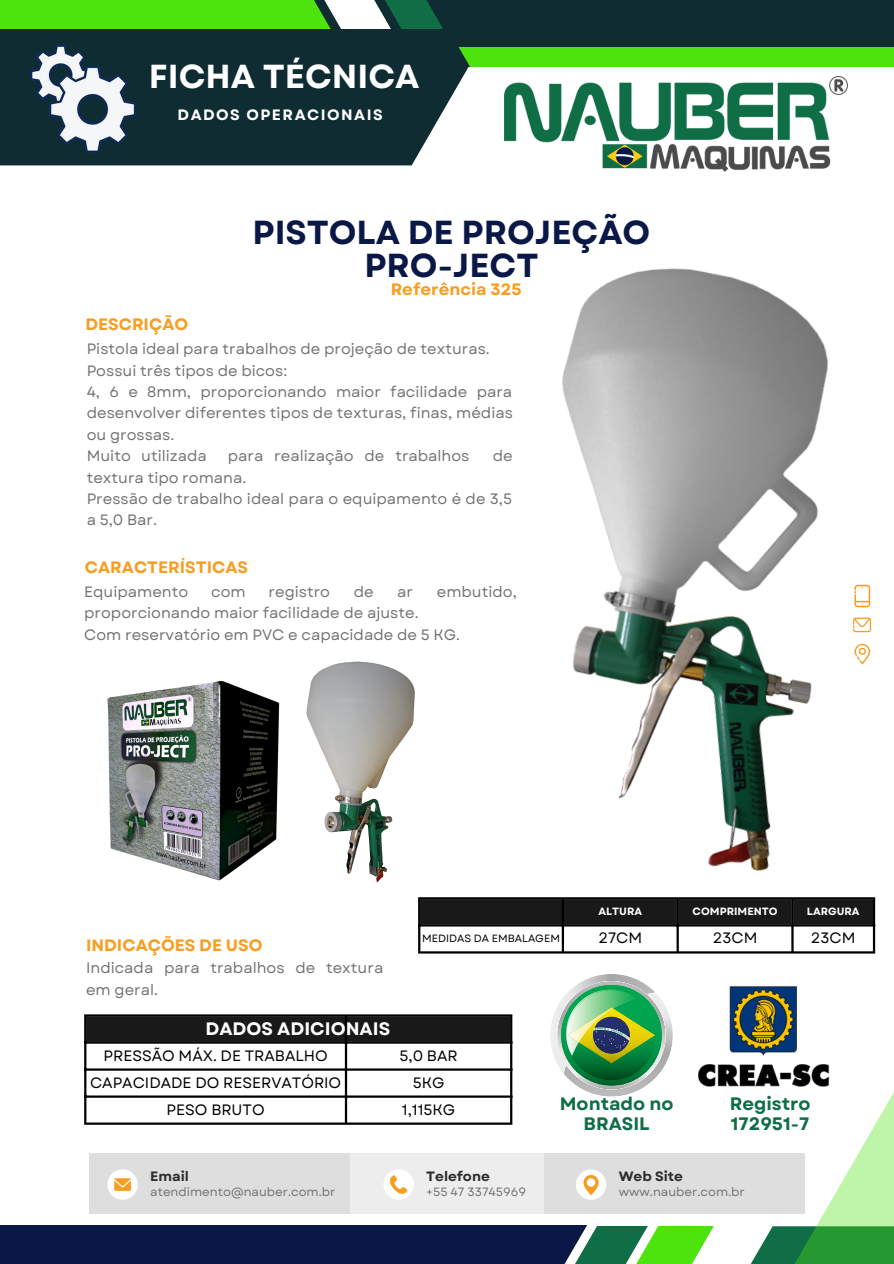
<style>
.page{position:relative;width:894px;height:1264px;background:#fff}
.page>*{position:absolute;margin:0;border:0;box-sizing:border-box;transform-origin:0 0}
.t1{font:700 33.3px/32.7px "Garet";color:#091846;text-align:center}
.t2{font:700 33.3px "Garet";color:#fff}
.t3{font:700 18px/19.2px "Garet";color:#0f6e45;text-align:center}
.t4{font:700 18px "Garet";color:#fff}
.t5{font:700 16.5px "Garet";color:#f79e22}
.t6{font:15px/21.5px "Garet";color:#737373}
.t7{font:15px "Garet";color:#000}
.t8{font:700 15px "Garet";letter-spacing:.1em;color:#fff}
.t9{font:700 13.5px "Garet";color:#2c2d2d}
.t10{font:12px "Garet";color:#737373}
.t11{font:700 10.5px "Garet";color:#fff}
.t12{font:10.5px "Garet";color:#000}
</style>
<div class="page">
<svg style="left:0;top:67px;width:469px;height:98px;background:#203b42"></svg>
<svg style="left:0;top:1225px;width:781px;height:38px;background:#284655"></svg>
<svg style="left:0;top:0;width:893px;height:66px;background:#286b2c"></svg>
<div style="left:89px;top:1153px;width:715px;height:61px;background:#d9d9d9"></div>
<div style="left:350px;top:1153px;width:194px;height:61px;background:#ededed"></div>
<svg style="left:781px;top:918px;width:112px;height:345px"></svg>
<div style="left:107px;top:1169px;width:31px;height:30px;background:#fff;border-radius:50%"></div>
<svg style="left:114px;top:1178px;width:17px;height:12px"></svg>
<div style="left:383px;top:1169px;width:31px;height:30px;background:#fff;border-radius:50%"></div>
<svg style="left:390px;top:1175px;width:18px;height:18px"></svg>
<div style="left:575px;top:1169px;width:31px;height:30px;background:#fff;border-radius:50%"></div>
<svg style="left:583px;top:1174px;width:15px;height:21px"></svg>
<img style="left:504px;top:76px;width:342px;height:95px">
<img style="left:31px;top:43px;width:106px;height:109px">
<img style="left:698px;top:978px;width:140px;height:111px">
<div style="left:86px;top:1016px;width:424px;height:25px;background:#191919"></div>
<hr style="left:84px;top:1016px;width:2px;height:106px;background:#000">
<hr style="left:345px;top:1016px;width:2px;height:106px;background:#000">
<hr style="left:510px;top:1016px;width:2px;height:106px;background:#000">
<hr style="left:84px;top:1014px;width:428px;height:2px;background:#000">
<hr style="left:84px;top:1041px;width:428px;height:2px;background:#000">
<hr style="left:84px;top:1068px;width:428px;height:2px;background:#000">
<hr style="left:84px;top:1095px;width:428px;height:2px;background:#000">
<hr style="left:84px;top:1122px;width:428px;height:2px;background:#000">
<div style="left:420px;top:899px;width:452px;height:25px;background:#191919"></div>
<hr style="left:418px;top:899px;width:2px;height:52px;background:#000">
<hr style="left:561px;top:899px;width:3px;height:52px;background:#000">
<hr style="left:676px;top:899px;width:2px;height:52px;background:#000">
<hr style="left:791px;top:899px;width:2px;height:52px;background:#000">
<hr style="left:872px;top:899px;width:2px;height:52px;background:#000">
<hr style="left:418px;top:897px;width:456px;height:2px;background:#000">
<hr style="left:418px;top:924px;width:456px;height:2px;background:#000">
<hr style="left:418px;top:951px;width:456px;height:2px;background:#000">
<svg style="left:550px;top:974px;width:122px;height:122px"></svg>
<img style="left:433px;top:268px;width:443px;height:650px">
<img style="left:107px;top:682px;width:173px;height:199px">
<img style="left:306px;top:661px;width:109px;height:222px">
<p class="t2" style="left:149px;top:53px;width:272px">FICHA TÉCNICA</p>
<p class="t8" style="left:178px;top:103px;width:206px">DADOS OPERACIONAIS</p>
<p class="t5" style="left:85px;top:312px;width:104px">DESCRIÇÃO</p>
<p class="t1" style="left:252px;top:216px;width:399px">PISTOLA DE PROJEÇÃO<br>PRO-JECT</p>
<p class="t5" style="left:390px;top:278px;width:132px">Referência 325</p>
<p class="t6" style="left:87px;top:338px;width:404px">Pistola ideal para trabalhos de projeção de texturas.</p>
<p class="t6" style="left:87px;top:360px;width:202px">Possui três tipos de bicos:</p>
<p class="t6" style="left:87px;top:381px;width:427px;text-align:justify">4, 6 e 8mm, proporcionando maior facilidade para desenvolver diferentes tipos de texturas, finas, médias ou grossas.</p>
<p class="t6" style="left:87px;top:445px;width:122px">Muito utilizada</p>
<p class="t6" style="left:228px;top:445px;width:243px">para realização de trabalhos</p>
<p class="t6" style="left:492px;top:445px;width:21px">de</p>
<p class="t6" style="left:87px;top:467px;width:161px">textura tipo romana.</p>
<p class="t6" style="left:87px;top:488px;width:427px">Pressão de trabalho ideal para o equipamento é de 3,5 a 5,0 Bar.</p>
<p class="t5" style="left:85px;top:555px;width:165px">CARACTERÍSTICAS</p>
<p class="t6" style="left:84px;top:581px;width:106px">Equipamento</p>
<p class="t6" style="left:211px;top:581px;width:36px">com</p>
<p class="t6" style="left:268px;top:581px;width:63px">registro</p>
<p class="t6" style="left:353px;top:581px;width:21px">de</p>
<p class="t6" style="left:397px;top:581px;width:17px">ar</p>
<p class="t6" style="left:436px;top:581px;width:81px">embutido,</p>
<p class="t6" style="left:84px;top:602px;width:336px">proporcionando maior facilidade de ajuste.</p>
<p class="t6" style="left:84px;top:623px;width:377px">Com reservatório em PVC e capacidade de 5 KG.</p>
<p class="t11" style="left:598px;top:904px;width:45px">ALTURA</p>
<p class="t11" style="left:692px;top:904px;width:86px">COMPRIMENTO</p>
<p class="t11" style="left:806px;top:904px;width:54px">LARGURA</p>
<p class="t5" style="left:86px;top:933px;width:178px">INDICAÇÕES DE USO</p>
<p class="t6" style="left:86px;top:956px;width:298px;line-height:22.5px">Indicada para trabalhos de textura em geral.</p>
<p class="t4" style="left:205px;top:1015px;width:186px">DADOS ADICIONAIS</p>
<p class="t12" style="left:422px;top:931px;width:139px">MEDIDAS DA EMBALAGEM</p>
<p class="t7" style="left:598px;top:927px;width:45px">27CM</p>
<p class="t7" style="left:712px;top:927px;width:46px">23CM</p>
<p class="t7" style="left:810px;top:927px;width:46px">23CM</p>
<p class="t7" style="left:103px;top:1044px;width:226px">PRESSÃO MÁX. DE TRABALHO</p>
<p class="t7" style="left:399px;top:1044px;width:60px">5,0 BAR</p>
<p class="t7" style="left:90px;top:1071px;width:252px">CAPACIDADE DO RESERVATÓRIO</p>
<p class="t7" style="left:412px;top:1071px;width:33px">5KG</p>
<p class="t7" style="left:166px;top:1098px;width:99px">PESO BRUTO</p>
<p class="t7" style="left:402px;top:1098px;width:55px">1,115KG</p>
<p class="t3" style="left:559px;top:1094px;width:115px">Montado no<br>BRASIL</p>
<p class="t3" style="left:729px;top:1094px;width:82px">Registro</p>
<p class="t3" style="left:730px;top:1113px;width:80px">172951-7</p>
<p class="t9" style="left:150px;top:1166px;width:40px">Email</p>
<p class="t9" style="left:426px;top:1166px;width:65px">Telefone</p>
<p class="t9" style="left:618px;top:1166px;width:66px">Web Site</p>
<p class="t10" style="left:150px;top:1182px;width:187px">atendimento@nauber.com.br</p>
<p class="t10" style="left:426px;top:1182px;width:101px">+55 47 33745969</p>
<p class="t10" style="left:618px;top:1182px;width:128px">www.nauber.com.br</p>
</div>
